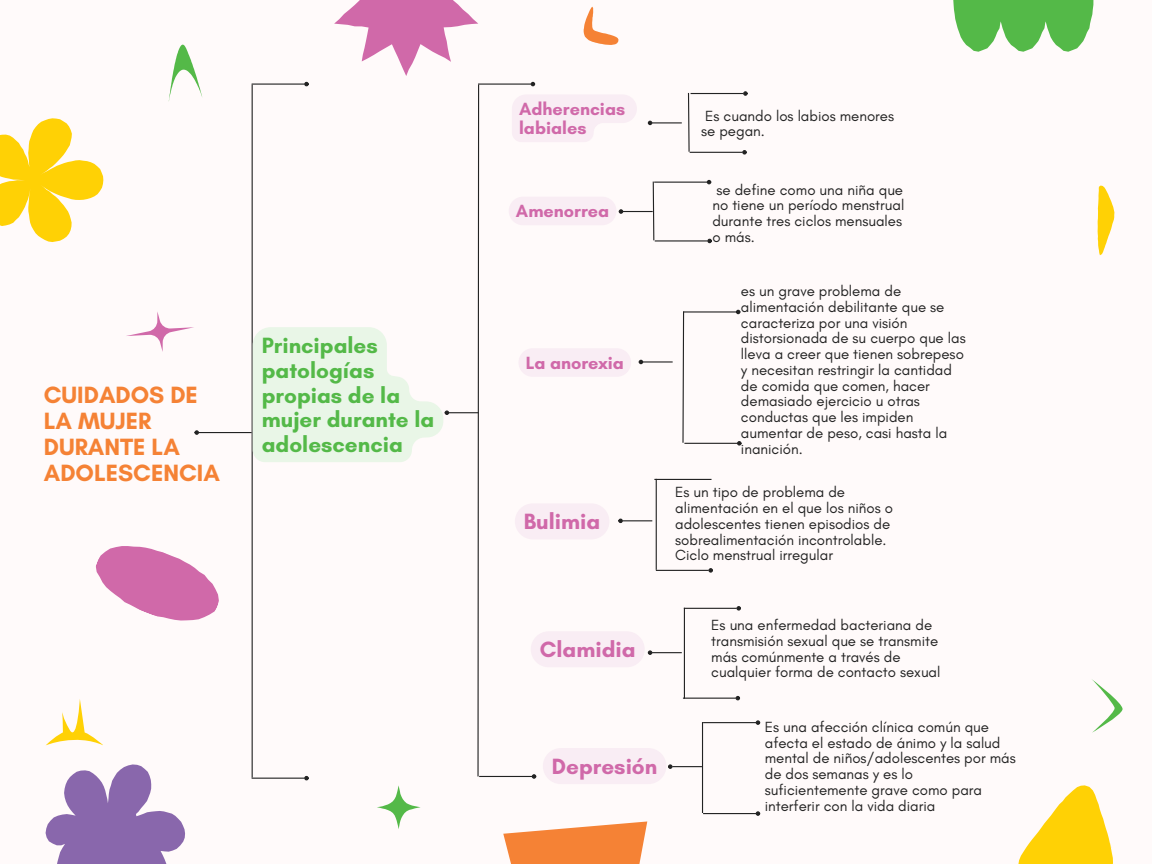
<style>
.page{position:relative;width:1152px;height:864px;background:#fffafa}
.page>*{position:absolute;margin:0;border:0;box-sizing:border-box;transform-origin:0 0}
.t1{font:700 24px/25.8px "Glacial Indifference";color:#f58235}
.t2{font:700 22.5px/24.8px "Glacial Indifference";color:#54b948}
.t3{font:700 22.5px "Glacial Indifference";color:#d069a9}
.t4{font:700 18px "Glacial Indifference";color:#d069a9}
.t5{font:15px/15.8px "Glacial Indifference";color:#222}
</style>
<div class="page">
<hr style="left:252px;top:85px;width:1px;height:693px;background:#222">
<hr style="left:252px;top:84px;width:53px;height:1px;background:#222">
<svg style="left:304px;top:82px;width:5px;height:4px"></svg>
<hr style="left:252px;top:778px;width:53px;height:1px;background:#222">
<svg style="left:304px;top:776px;width:5px;height:4px"></svg>
<hr style="left:199px;top:432px;width:53px;height:1px;background:#222">
<svg style="left:194px;top:430px;width:5px;height:5px"></svg>
<svg style="left:477px;top:85px;width:3px;height:692px"></svg>
<hr style="left:478px;top:84px;width:53px;height:1px;background:#222">
<svg style="left:531px;top:82px;width:4px;height:4px"></svg>
<hr style="left:479px;top:776px;width:53px;height:1px;background:#222">
<svg style="left:532px;top:774px;width:4px;height:5px"></svg>
<hr style="left:449px;top:412px;width:30px;height:1px;background:#222">
<hr style="left:691px;top:93px;width:52px;height:1px;background:#222">
<svg style="left:743px;top:91px;width:5px;height:5px"></svg>
<hr style="left:654px;top:182px;width:53px;height:1px;background:#222">
<svg style="left:707px;top:180px;width:4px;height:4px"></svg>
<hr style="left:652px;top:122px;width:30px;height:1px;background:#222">
<svg style="left:648px;top:121px;width:4px;height:4px"></svg>
<svg style="left:682px;top:313px;width:3px;height:130px"></svg>
<hr style="left:683px;top:311px;width:53px;height:2px;background:#222">
<svg style="left:736px;top:310px;width:4px;height:4px"></svg>
<hr style="left:684px;top:443px;width:53px;height:1px;background:#222">
<svg style="left:737px;top:441px;width:5px;height:5px"></svg>
<hr style="left:643px;top:361px;width:30px;height:2px;background:#222">
<svg style="left:639px;top:360px;width:4px;height:4px"></svg>
<hr style="left:656px;top:479px;width:1px;height:91px;background:#222">
<hr style="left:654px;top:479px;width:58px;height:1px;background:#222">
<hr style="left:656px;top:570px;width:53px;height:1px;background:#222">
<svg style="left:708px;top:568px;width:5px;height:5px"></svg>
<svg style="left:618px;top:519px;width:34px;height:4px"></svg>
<hr style="left:684px;top:608px;width:1px;height:91px;background:#222">
<hr style="left:684px;top:608px;width:53px;height:1px;background:#222">
<svg style="left:736px;top:606px;width:5px;height:5px"></svg>
<hr style="left:683px;top:698px;width:53px;height:1px;background:#222">
<svg style="left:736px;top:696px;width:4px;height:4px"></svg>
<hr style="left:652px;top:652px;width:30px;height:1px;background:#222">
<svg style="left:648px;top:650px;width:4px;height:5px"></svg>
<hr style="left:702px;top:722px;width:1px;height:91px;background:#222">
<hr style="left:703px;top:722px;width:53px;height:1px;background:#222">
<svg style="left:756px;top:720px;width:4px;height:5px"></svg>
<hr style="left:703px;top:813px;width:53px;height:1px;background:#222">
<svg style="left:756px;top:811px;width:4px;height:5px"></svg>
<hr style="left:672px;top:766px;width:30px;height:1px;background:#222">
<svg style="left:668px;top:764px;width:5px;height:5px"></svg>
<svg style="left:0;top:118px;width:103px;height:124px"></svg>
<svg style="left:46px;top:764px;width:139px;height:100px"></svg>
<svg style="left:953px;top:0;width:140px;height:52px"></svg>
<svg style="left:1018px;top:785px;width:95px;height:79px"></svg>
<svg style="left:95px;top:546px;width:124px;height:75px"></svg>
<svg style="left:126px;top:312px;width:68px;height:40px"></svg>
<svg style="left:334px;top:0;width:144px;height:76px"></svg>
<svg style="left:503px;top:821px;width:144px;height:43px"></svg>
<svg style="left:46px;top:699px;width:57px;height:46px"></svg>
<svg style="left:1092px;top:679px;width:31px;height:54px"></svg>
<svg style="left:1098px;top:186px;width:16px;height:69px"></svg>
<svg style="left:584px;top:7px;width:35px;height:38px"></svg>
<svg style="left:169px;top:45px;width:33px;height:55px"></svg>
<svg style="left:377px;top:785px;width:44px;height:44px"></svg>
<svg style="left:512px;top:95px;width:125px;height:47px"></svg>
<div style="left:515px;top:503px;width:94px;height:36px;background:#f9edf4;border-radius:18px"></div>
<div style="left:531px;top:631px;width:114px;height:36px;background:#f9edf4;border-radius:18px"></div>
<svg style="left:253px;top:327px;width:196px;height:135px"></svg>
<svg style="left:687px;top:92px;width:3px;height:61px"></svg>
<svg style="left:652px;top:181px;width:3px;height:60px"></svg>
<hr style="left:690px;top:152px;width:53px;height:1px;background:#222">
<svg style="left:742px;top:150px;width:5px;height:5px"></svg>
<hr style="left:655px;top:240px;width:53px;height:2px;background:#222">
<svg style="left:707px;top:239px;width:5px;height:4px"></svg>
<hr style="left:623px;top:211px;width:30px;height:1px;background:#222">
<svg style="left:509px;top:197px;width:114px;height:28px"></svg>
<div style="left:519px;top:349px;width:112px;height:28px;background:#f9edf4"></div>
<div style="left:543px;top:748px;width:123px;height:36px;background:#f9edf4;border-radius:18px"></div>
<p class="t1" style="left:44px;top:382px;width:178px">CUIDADOS DE<br>LA MUJER<br>DURANTE LA<br>ADOLESCENCIA</p>
<p class="t2" style="left:262px;top:333px;width:174px">Principales patologías propias de la mujer durante la adolescencia</p>
<p class="t4" style="left:519px;top:98px;width:108px">Adherencias</p>
<p class="t4" style="left:519px;top:117px;width:69px">labiales</p>
<p class="t5" style="left:701px;top:108px;width:195px">Es cuando los labios menores se pegan.</p>
<p class="t4" style="left:516px;top:200px;width:95px">Amenorrea</p>
<p class="t4" style="left:526px;top:352px;width:100px">La anorexia</p>
<p class="t3" style="left:524px;top:508px;width:78px">Bulimia</p>
<p class="t5" style="left:712px;top:181px;width:193px">se define como una niña que no tiene un período menstrual durante tres ciclos mensuales o más.</p>
<p class="t5" style="left:741px;top:283px;width:226px">es un grave problema de alimentación debilitante que se caracteriza por una visión distorsionada de su cuerpo que las lleva a creer que tienen sobrepeso y necesitan restringir la cantidad de comida que comen, hacer demasiado ejercicio u otras conductas que les impiden aumentar de peso, casi hasta la inanición.</p>
<p class="t5" style="left:675px;top:484px;width:219px">Es un tipo de problema de alimentación en el que los niños o adolescentes tienen episodios de sobrealimentación incontrolable.<br>Ciclo menstrual irregular</p>
<p class="t3" style="left:540px;top:636px;width:97px">Clamidia</p>
<p class="t3" style="left:552px;top:753px;width:107px">Depresión</p>
<p class="t5" style="left:711px;top:617px;width:231px">Es una enfermedad bacteriana de transmisión sexual que se transmite más comúnmente a través de cualquier forma de contacto sexual</p>
<p class="t5" style="left:765px;top:719px;width:253px">Es una afección clínica común que afecta el estado de ánimo y la salud mental de niños/adolescentes por más de dos semanas y es lo suficientemente grave como para interferir con la vida diaria</p>
</div>
